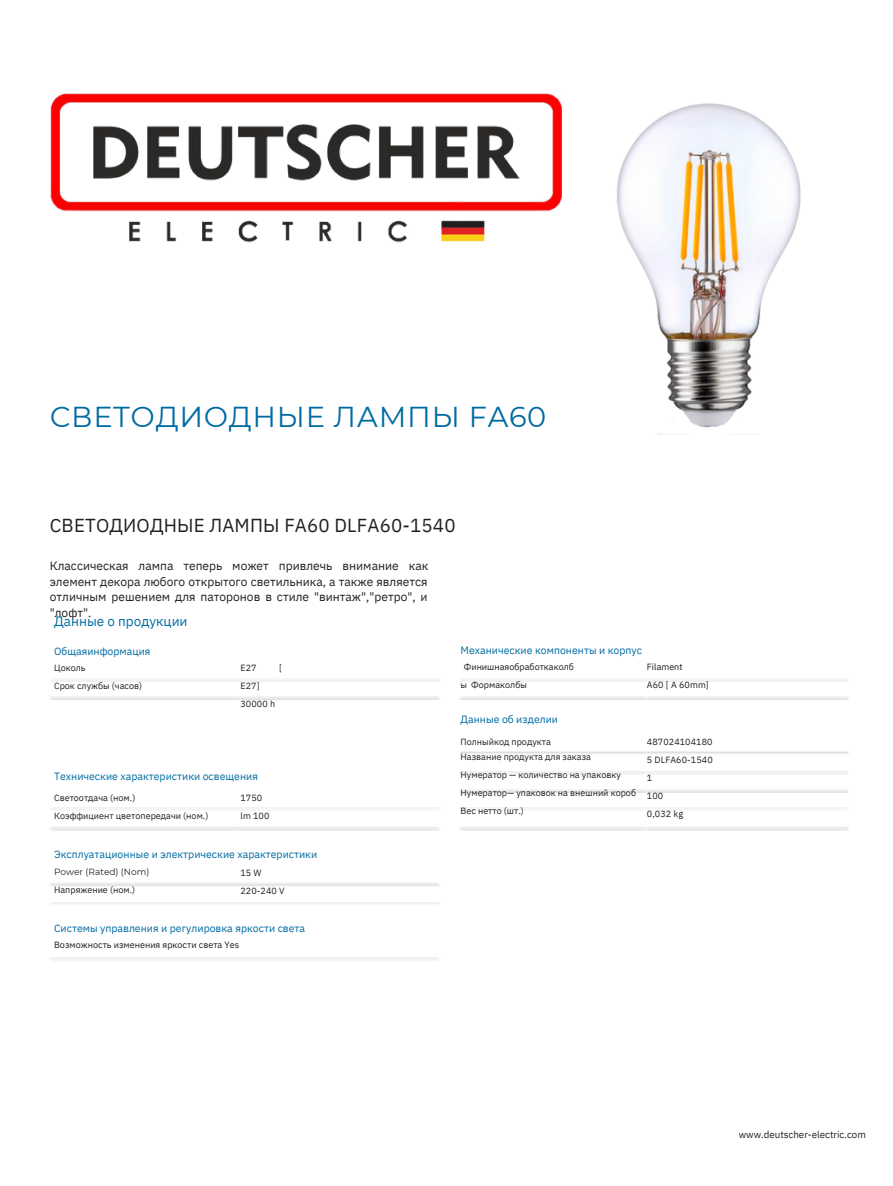
<style>
.page{position:relative;width:893px;height:1186px;background:#fff}
.page>*{position:absolute;margin:0;border:0;box-sizing:border-box;transform-origin:0 0}
.t1{font:28.8px "Montserrat";letter-spacing:.025em;color:#006ba3}
.t2{font:18.75px "IBM Plex Sans";letter-spacing:.01em;color:#231f20}
.t3{font:13.5px "IBM Plex Sans";color:#006ba3}
.t4{font:12px/15.8px "IBM Plex Sans";color:#231f20;text-align:justify}
.t5{font:10.5px "IBM Plex Sans";color:#006ba3}
.t6{font:9.75px "IBM Plex Sans";color:#231f20}
.t7{font:9px/18px "IBM Plex Sans";color:#231f20}
.t8{font:9px "Montserrat";color:#231f20}
</style>
<div class="page">
<img style="left:616px;top:103px;width:184px;height:332px">
<img style="left:50px;top:93px;width:513px;height:150px">
<h1 class="t1" style="left:50px;top:399px;width:498px">СВЕТОДИОДНЫЕ ЛАМПЫ FA60</h1>
<h2 class="t2" style="left:50px;top:512px;width:407px">СВЕТОДИОДНЫЕ ЛАМПЫ FA60 DLFA60-1540</h2>
<h3 class="t4" style="left:50px;top:557px;width:380px">Классическая лампа теперь может привлечь внимание как элемент декора любого открытого светильника, а также является отличным решением для паторонов в стиле "винтаж","ретро", и "лофт".</h3>
<h3 class="t3" style="left:54px;top:612px;width:135px">Данные о продукции</h3>
<p class="t5" style="left:54px;top:644px;width:98px">Общаяинформация</p>
<p class="t5" style="left:460px;top:643px;width:183px">Механические компоненты и корпус</p>
<p class="t7" style="left:54px;top:658px;width:89px">Цоколь<br>Срок службы (часов)</p>
<p class="t7" style="left:240px;top:658px;width:18px">E27</p>
<p class="t7" style="left:279px;top:658px;width:4px">[</p>
<p class="t7" style="left:240px;top:676px;width:36px">E27]<br>30000 h</p>
<p class="t5" style="left:54px;top:769px;width:205px">Технические характеристики освещения</p>
<p class="t7" style="left:54px;top:789px;width:156px">Светоотдача (ном.)<br>Коэффициент цветопередачи (ном.)</p>
<p class="t7" style="left:240px;top:789px;width:31px">1750 lm 100</p>
<p class="t5" style="left:54px;top:847px;width:264px">Эксплуатационные и электрические характеристики</p>
<p class="t8" style="left:54px;top:867px;width:97px">Power (Rated) (Nom)</p>
<p class="t7" style="left:54px;top:880px;width:82px">Напряжение (ном.)</p>
<p class="t7" style="left:240px;top:863px;width:46px">15 W<br>220-240 V</p>
<p class="t5" style="left:54px;top:921px;width:252px">Системы управления и регулировка яркости света</p>
<p class="t7" style="left:54px;top:935px;width:186px">Возможность изменения яркости света Yes</p>
<p class="t7" style="left:460px;top:658px;width:115px;text-indent:3px">Финишнаяобработкаколб ы Формаколбы</p>
<p class="t5" style="left:460px;top:712px;width:99px">Данные об изделии</p>
<p class="t7" style="left:460px;top:734px;width:132px;line-height:14.7px">Полныйкод продукта<br>Название продукта для заказа</p>
<p class="t7" style="left:460px;top:765px;width:177px">Нумератор — количество на упаковку<br>Нумератор— упаковок на внешний короб<br>Вес нетто (шт.)</p>
<p class="t7" style="left:646px;top:658px;width:63px">Filament<br>A60 [ A 60mm]</p>
<p class="t7" style="left:646px;top:733px;width:67px">487024104180<br>5 DLFA60-1540<br>1<br>100<br>0,032 kg</p>
<p class="t6" style="left:738px;top:1128px;width:129px">www.deutscher-electric.com</p>
</div>
